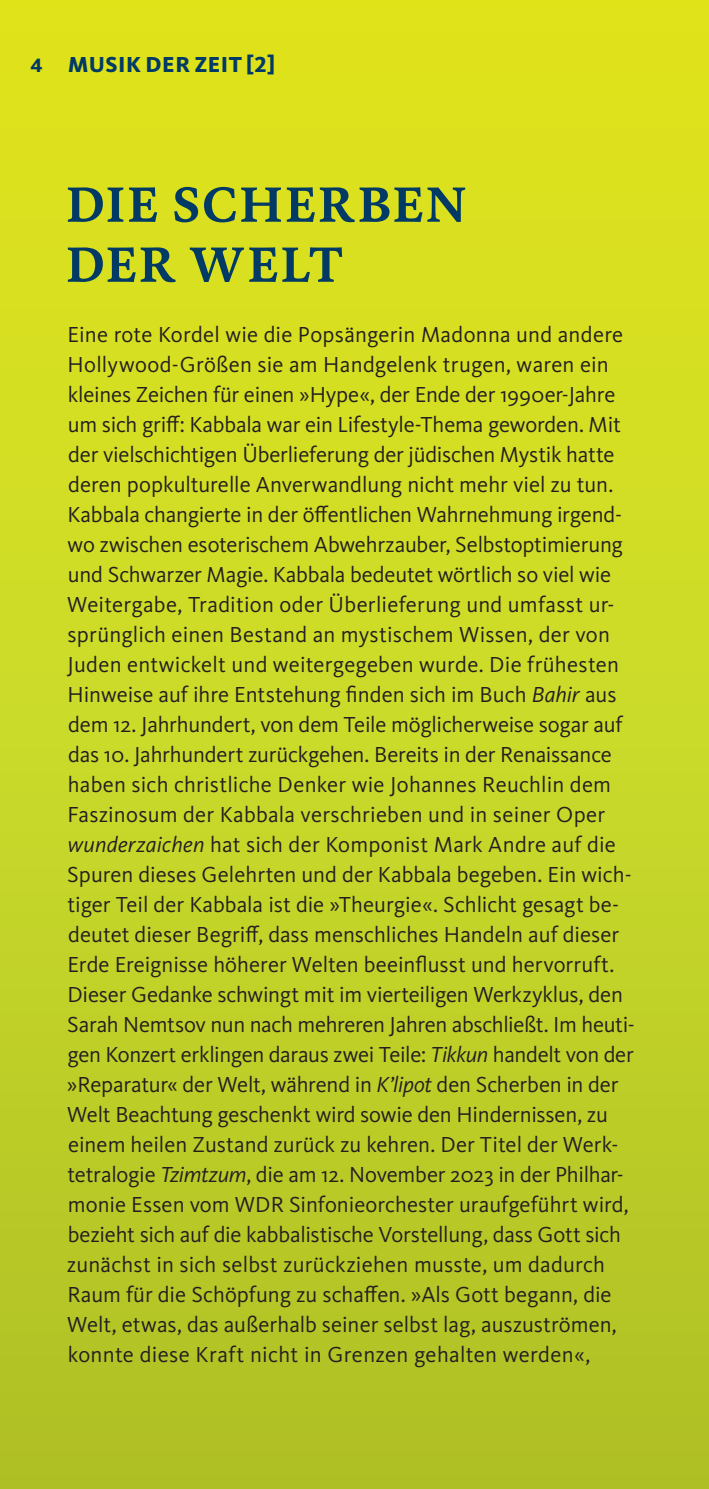
<style>
.page{position:relative;width:709px;height:1489px;background:#fff}
.page>*{position:absolute;margin:0;border:0;box-sizing:border-box;transform-origin:0 0}
.t1{font:700 50px/60px "WDR Serif";letter-spacing:.04em;color:#003a65}
.t2{font:22.5px/30px "WDR Sans";letter-spacing:-.005em;color:#231f20}
.t3{font:800 22.5px "WDR Sans";letter-spacing:.02em;color:#003a65}
.s1{font-size:20px}
.s2{font-style:italic}
</style>
<div class="page">
<div style="left:0;top:0;width:709px;height:1488px;background:linear-gradient(to bottom,#e2e81f,#afc42a)"></div>
<p class="t3" style="left:31px;top:51px;width:246px"><span class="s1">4</span> MUSIK DER ZEIT [2]</p>
<h1 class="t1" style="left:66px;top:174px;width:401px">DIE SCHERBEN<br>DER WELT</h1>
<p class="t2" style="left:67px;top:319px;width:569px">Eine rote Kordel wie die Popsängerin Madonna und andere Hollywood-Größen sie am Handgelenk trugen, waren ein kleines Zeichen für einen »Hype«, der Ende der 1990er-Jahre um sich griff: Kabbala war ein Lifestyle-Thema geworden. Mit der vielschichtigen Überlieferung der jüdischen Mystik hatte deren popkulturelle Anverwandlung nicht mehr viel zu tun.<br>Kabbala changierte in der öffentlichen Wahrnehmung irgend&shy;wo zwischen esoterischem Abwehrzauber, Selbstoptimierung und Schwarzer Magie. Kabbala bedeutet wörtlich so viel wie Weitergabe, Tradition oder Überlieferung und umfasst ur&shy;sprünglich einen Bestand an mystischem Wissen, der von Juden entwickelt und weitergegeben wurde. Die frühesten Hinweise auf ihre Entstehung finden sich im Buch <span class="s2">Bahir</span> aus dem 12. Jahrhundert, von dem Teile möglicherweise sogar auf das 10. Jahrhundert zurückgehen. Bereits in der Renaissance haben sich christliche Denker wie Johannes Reuchlin dem Faszinosum der Kabbala verschrieben und in seiner Oper <span class="s2">wunderzaichen</span> hat sich der Komponist Mark Andre auf die Spuren dieses Gelehrten und der Kabbala begeben. Ein wich&shy;tiger Teil der Kabbala ist die »Theurgie«. Schlicht gesagt be&shy;deutet dieser Begriff, dass menschliches Handeln auf dieser Erde Ereignisse höherer Welten beeinflusst und hervorruft.<br>Dieser Gedanke schwingt mit im vierteiligen Werkzyklus, den Sarah Nemtsov nun nach mehreren Jahren abschließt. Im heuti&shy;gen Konzert erklingen daraus zwei Teile: <span class="s2">Tikkun</span> handelt von der »Reparatur« der Welt, während in <span class="s2">K’lipot</span> den Scherben in der Welt Beachtung geschenkt wird sowie den Hindernissen, zu einem heilen Zustand zurück zu kehren. Der Titel der Werk&shy;tetralogie <span class="s2">Tzimtzum</span>, die am 12. November 2023 in der Philhar&shy;monie Essen vom WDR Sinfonieorchester uraufgeführt wird, bezieht sich auf die kabbalistische Vorstellung, dass Gott sich zunächst in sich selbst zurückziehen musste, um dadurch Raum für die Schöpfung zu schaffen. »Als Gott begann, die Welt, etwas, das außerhalb seiner selbst lag, auszuströmen, konnte diese Kraft nicht in Grenzen gehalten werden«,</p>
</div>
